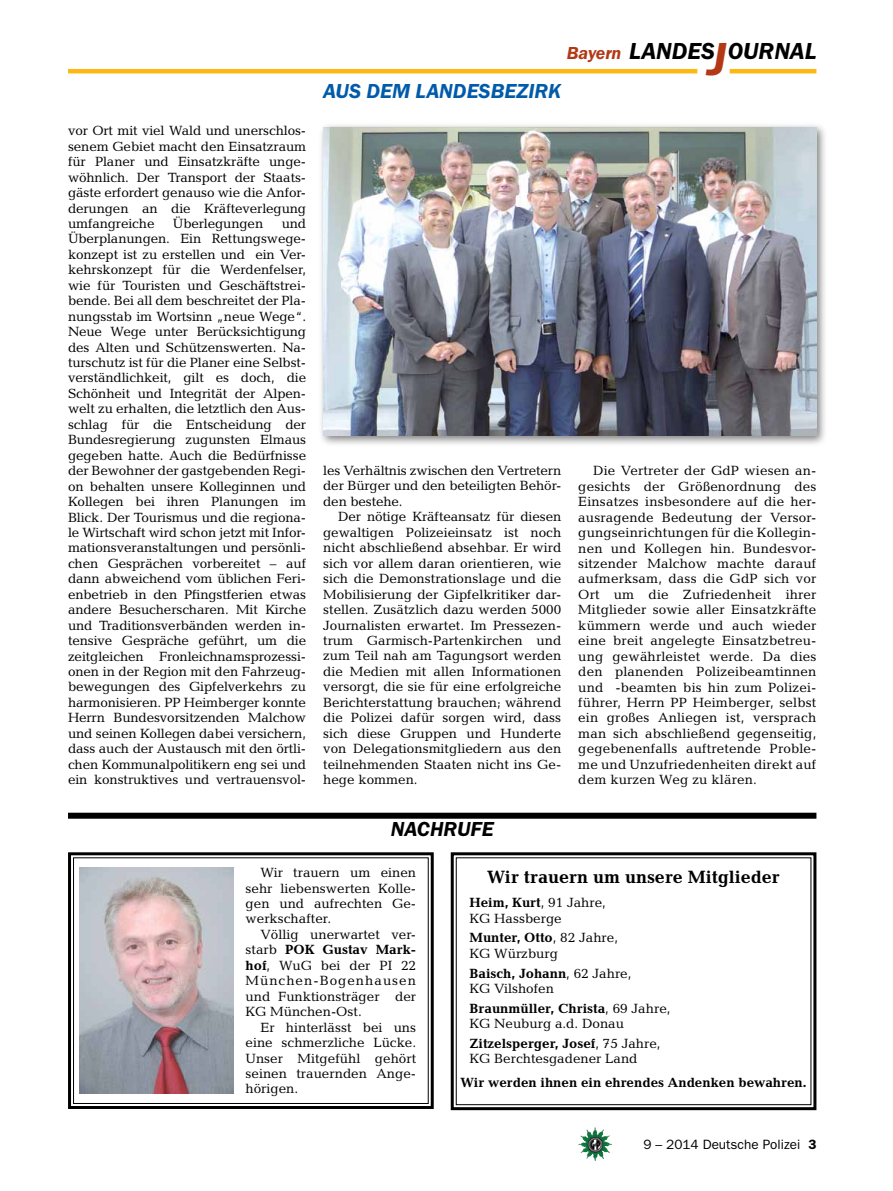
<style>
.page{position:relative;width:893px;height:1191px;background:#fff}
.page>*{position:absolute;margin:0;border:0;box-sizing:border-box;transform-origin:0 0}
.t1{font:italic 600 24px "Franklin Gothic Itc T";color:#000}
.t2{font:italic 600 21px "Franklin Gothic Itc T";color:#005baa}
.t3{font:italic 600 21px "Franklin Gothic Itc T";color:#000}
.t4{font:700 18px "Candida";color:#000}
.t5{font:italic 600 18px "Franklin Gothic Itc T";letter-spacing:-.01em;color:#b33916}
.t6{font:13.5px/15.5px "Candida";color:#000;text-align:justify}
.t7{font:700 13.5px "Candida";color:#000}
.t8{font:13.5px "Franklin Gothic";color:#000}
.s1{font-size:48px;color:#b33916}
.s2{font-weight:700}
.s3{font-weight:600}
</style>
<div class="page">
<img style="left:578px;top:1127px;width:17px;height:25px">
<hr style="left:730px;top:69px;width:86px;height:4px;background:#fdb913">
<hr style="left:68px;top:69px;width:629px;height:4px;background:#fdb913">
<div style="left:318px;top:122px;width:510px;height:325px;background:#000;opacity:.5"></div>
<img style="left:323px;top:127px;width:493px;height:309px">
<svg style="left:450px;top:852px;width:367px;height:259px"></svg>
<div style="left:68px;top:812px;width:748px;height:6px;background:#000"></div>
<svg style="left:68px;top:852px;width:366px;height:257px"></svg>
<div style="left:73px;top:857px;width:356px;height:247px;border:1px solid #000"></div>
<img style="left:79px;top:867px;width:154px;height:226px">
<p class="t6" style="left:68px;top:123px;width:240px">vor Ort mit viel Wald und unerschlos&shy;senem Gebiet macht den Einsatzraum für Planer und Einsatzkräfte unge&shy;wöhnlich. Der Transport der Staats&shy;gäste erfordert genauso wie die Anfor&shy;derungen an die Kräfteverlegung umfangreiche</p>
<p class="t6" style="left:173px;top:216px;width:92px">Überlegungen</p>
<p class="t6" style="left:68px;top:216px;width:240px;text-indent:214px">und Überplanungen. Ein Rettungswege&shy;konzept ist zu erstellen und ein Ver&shy;kehrskonzept für die Werdenfelser, wie für Touristen und Geschäftstrei&shy;bende. Bei all dem beschreitet der Pla&shy;nungsstab im Wortsinn „neue Wege“.<br>Neue Wege unter Berücksichtigung des Alten und Schützenswerten. Na&shy;turschutz ist für die Planer eine Selbst&shy;verständlichkeit, gilt es doch, die Schönheit und Integrität der Alpen&shy;welt zu erhalten, die letztlich den Aus&shy;schlag für die Entscheidung der Bundesregierung zugunsten Elmaus gegeben hatte. Auch die Bedürfnisse der Bewohner der gastgebenden Regi&shy;on behalten unsere Kolleginnen und Kollegen bei ihren Planungen im Blick. Der Tourismus und die regiona&shy;le Wirtschaft wird schon jetzt mit Infor&shy;mationsveranstaltungen und persönli&shy;chen Gesprächen vorbereitet – auf dann abweichend vom üblichen Feri&shy;enbetrieb in den Pfingstferien etwas andere Besucherscharen. Mit Kirche und Traditionsverbänden werden in&shy;tensive Gespräche geführt, um die zeitgleichen Fronleichnamsprozessi&shy;onen in der Region mit den Fahrzeug&shy;bewegungen des Gipfelverkehrs zu harmonisieren. PP Heimberger konnte Herrn Bundesvorsitzenden Malchow und seinen Kollegen dabei versichern, dass auch der Austausch mit den örtli&shy;chen Kommunalpolitikern eng sei und ein konstruktives und vertrauensvol-</p>
<h3 class="t5" style="left:567px;top:42px;width:56px">BAYERN</h3>
<h2 class="t2" style="left:323px;top:79px;width:14px">AUS</h2>
<h2 class="t2" style="left:366px;top:79px;width:63px">DEM LANDESBE</h2>
<h2 class="t2" style="left:516px;top:79px;width:46px">ZIRK</h2>
<h1 class="t1" style="left:629px;top:37px;width:189px">LANDES<span class="s1">J</span>OURNAL</h1>
<p class="t6" style="left:323px;top:463px;width:240px">les Verhältnis zwischen den Vertretern der Bürger und den beteiligten Behör&shy;den bestehe.</p>
<p class="t6" style="left:323px;top:509px;width:240px;text-indent:15px">Der nötige Kräfteansatz für diesen gewaltigen Polizeieinsatz ist noch nicht abschließend absehbar. Er wird sich vor allem daran orientieren, wie sich die Demonstrationslage und die Mobilisierung der Gipfelkritiker dar&shy;stellen. Zusätzlich dazu werden 5000<br>Journalisten erwartet. Im Pressezen&shy;trum Garmisch-Partenkirchen und zum Teil nah am Tagungsort werden die Medien mit allen Informationen versorgt, die sie für eine erfolgreiche Berichterstattung brauchen; während die Polizei dafür sorgen wird, dass sich diese Gruppen und Hunderte von Delegationsmitgliedern aus den teilnehmenden Staaten nicht ins Ge&shy;hege kommen.</p>
<p class="t6" style="left:578px;top:463px;width:240px;text-indent:15px">Die Vertreter der GdP wiesen an&shy;gesichts der Größenordnung des Einsatzes insbesondere auf die her&shy;ausragende Bedeutung der Versor&shy;gungseinrichtungen für die Kollegin&shy;nen und Kollegen hin. Bundesvor&shy;sitzender Malchow machte darauf aufmerksam, dass die GdP sich vor Ort um die Zufriedenheit ihrer Mitglieder sowie aller Einsatzkräfte kümmern werde und auch wieder eine breit angelegte Einsatzbetreu&shy;ung gewährleistet werde. Da dies den planenden Polizeibeamtinnen und -beamten bis hin zum Polizei&shy;führer, Herrn PP Heimberger, selbst ein großes Anliegen ist, versprach man sich abschließend gegenseitig, gegebenenfalls auftretende Proble&shy;me und Unzufriedenheiten direkt auf dem kurzen Weg zu klären.</p>
<h2 class="t3" style="left:391px;top:816px;width:104px">NA CHRUFE</h2>
<p class="t6" style="left:246px;top:865px;width:172px;text-indent:15px">Wir trauern um einen sehr liebenswerten Kolle&shy;gen und aufrechten Ge&shy;werkschafter.</p>
<p class="t6" style="left:246px;top:926px;width:172px;text-indent:15px">Völlig unerwartet ver&shy;starb <span class="s2">POK Gustav Mark&shy;hof</span>, WuG bei der PI 22<br>München-Bogenhausen und Funktionsträger der KG München-Ost.</p>
<p class="t6" style="left:246px;top:1019px;width:172px;text-indent:15px">Er hinterlässt bei uns eine schmerzliche Lücke.<br>Unser Mitgefühl gehört seinen trauernden Ange&shy;hörigen.</p>
<h3 class="t4" style="left:487px;top:867px;width:294px">Wir trauern um unsere Mitglieder</h3>
<p class="t6" style="left:469px;top:895px;width:138px"><span class="s2">Heim, Kurt</span>, 91 Jahre,<br>KG Hassberge</p>
<p class="t6" style="left:469px;top:930px;width:150px"><span class="s2">Munter, Otto</span>, 82 Jahre,<br>KG Würzburg</p>
<p class="t6" style="left:469px;top:965px;width:164px"><span class="s2">Baisch, Johann</span>, 62 Jahre,<br>KG Vilshofen</p>
<p class="t6" style="left:469px;top:1000px;width:203px"><span class="s2">Braunmüller, Christa</span>, 69 Jahre,<br>KG Neuburg a.d. Donau</p>
<p class="t6" style="left:469px;top:1035px;width:193px"><span class="s2">Zitzelsperger, Josef</span>, 75 Jahre,<br>KG Berchtesgadener Land</p>
<p class="t7" style="left:461px;top:1075px;width:347px">Wir werden ihnen ein ehrendes Andenken bewahren.</p>
<p class="t8" style="left:643px;top:1136px;width:175px">9 – 2014 Deutsche Polizei <span class="s3">3</span></p>
</div>
